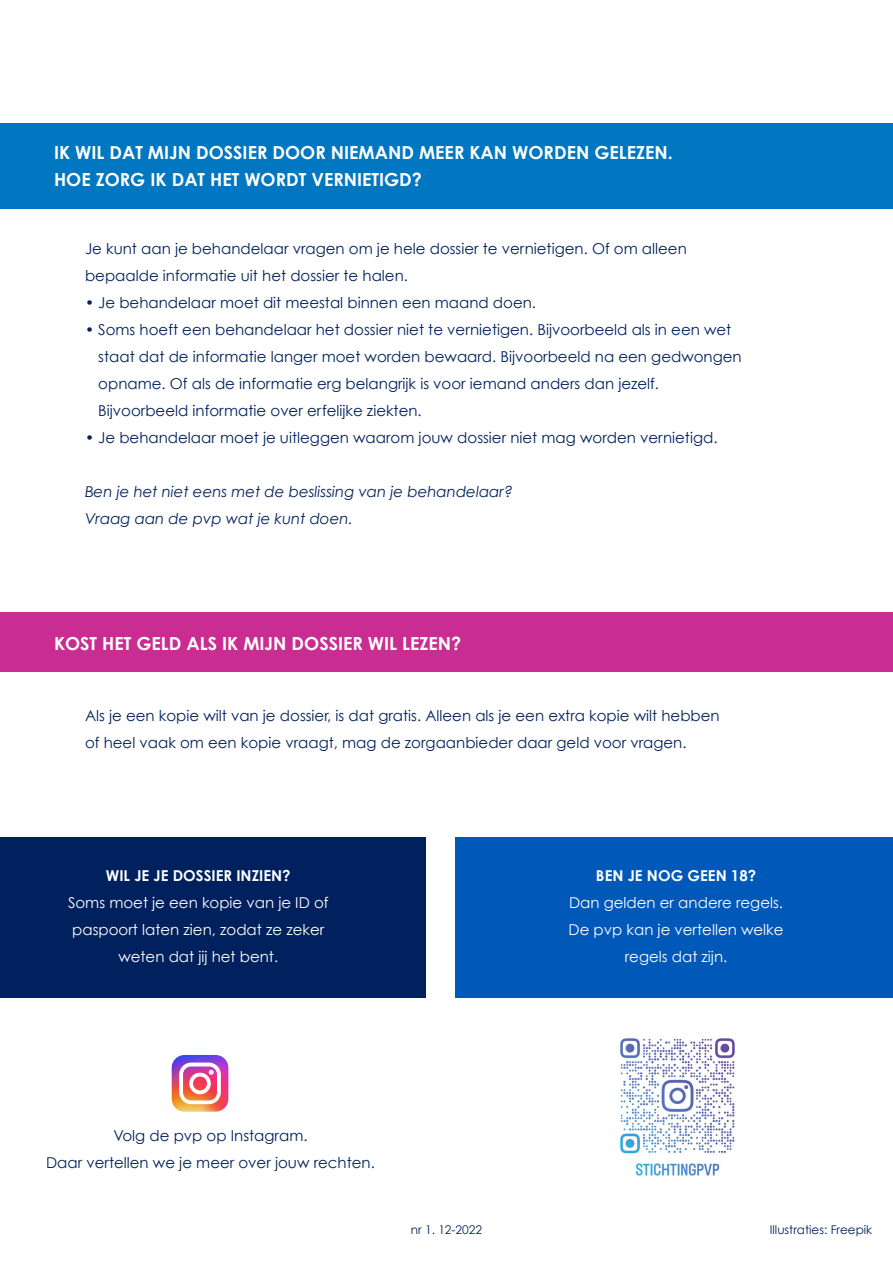
<style>
.page{position:relative;width:893px;height:1263px;background:#fff}
.page>*{position:absolute;margin:0;border:0;box-sizing:border-box;transform-origin:0 0}
.Kop{font:700 18px "Century Gothic";color:#fff}
.t1{font:15px/27px "Century Gothic";color:#00215d}
.t2{font:15px "Century Gothic";color:#fff}
.t3{font:italic 15px "Century Gothic";color:#00215d}
.t4{font:700 15px "Century Gothic";color:#fff}
.t5{font:12px "Century Gothic";color:#00215d}
</style>
<div class="page">
<div style="left:455px;top:838px;width:438px;height:160px;background:#0058b8"></div>
<div style="left:0;top:612px;width:893px;height:60px;background:#c92d92"></div>
<div style="left:0;top:123px;width:893px;height:85px;background:#0077c0"></div>
<div style="left:0;top:838px;width:425px;height:160px;background:#00215d"></div>
<img style="left:172px;top:1055px;width:56px;height:57px">
<img style="left:620px;top:1038px;width:115px;height:138px">
<p class="Kop" style="left:54px;top:141px;width:620px">IK WIL DAT MIJN DOSSIER DOOR NIEMAND MEER KAN WORDEN GELEZEN.</p>
<p class="Kop" style="left:54px;top:168px;width:369px">HOE ZORG IK DAT HET WORDT VERNIETIGD?</p>
<p class="t1" style="left:85px;top:235px;width:603px">Je kunt aan je behandelaar vragen om je hele dossier te vernietigen. Of om alleen</p>
<p class="t1" style="left:85px;top:262px;width:324px">bepaalde informatie uit het dossier te halen.</p>
<p class="t1" style="left:85px;top:289px;width:453px">• Je behandelaar moet dit meestal binnen een maand doen.</p>
<p class="t1" style="left:98px;top:316px;width:645px;text-indent:-13px">• Soms hoeft een behandelaar het dossier niet te vernietigen. Bijvoorbeeld als in een wet staat dat de informatie langer moet worden bewaard. Bijvoorbeeld na een gedwongen opname. Of als de informatie erg belangrijk is voor iemand anders dan jezelf.<br>Bijvoorbeeld informatie over erfelijke ziekten.</p>
<p class="t1" style="left:85px;top:424px;width:634px">• Je behandelaar moet je uitleggen waarom jouw dossier niet mag worden vernietigd.</p>
<p class="t3" style="left:85px;top:483px;width:429px">Ben je het niet eens met de beslissing van je behandelaar?</p>
<p class="t3" style="left:85px;top:510px;width:269px">Vraag aan de pvp wat je kunt doen.</p>
<p class="Kop" style="left:54px;top:632px;width:409px">KOST HET GELD ALS IK MIJN DOSSIER WIL LEZEN?</p>
<p class="t1" style="left:85px;top:702px;width:636px">Als je een kopie wilt van je dossier, is dat gratis. Alleen als je een extra kopie wilt hebben of heel vaak om een kopie vraagt, mag de zorgaanbieder daar geld voor vragen.</p>
<p class="t4" style="left:106px;top:866px;width:186px">WIL JE JE DOSSIER INZIEN?</p>
<p class="t2" style="left:68px;top:894px;width:262px">Soms moet je een kopie van je ID of</p>
<p class="t2" style="left:72px;top:921px;width:254px">paspoort laten zien, zodat ze zeker</p>
<p class="t2" style="left:118px;top:948px;width:161px">weten dat jij het bent.</p>
<p class="t4" style="left:596px;top:866px;width:162px">BEN JE NOG GEEN 18?</p>
<p class="t2" style="left:569px;top:894px;width:216px">Dan gelden er andere regels.</p>
<p class="t2" style="left:569px;top:921px;width:216px">De pvp kan je vertellen welke</p>
<p class="t2" style="left:625px;top:948px;width:104px">regels dat zijn.</p>
<p class="t1" style="left:113px;top:1121px;width:196px">Volg de pvp op Instagram.</p>
<p class="t1" style="left:46px;top:1148px;width:330px">Daar vertellen we je meer over jouw rechten.</p>
<p class="t5" style="left:411px;top:1223px;width:73px">nr 1. 12-2022</p>
<p class="t5" style="left:770px;top:1223px;width:104px">Illustraties: Freepik</p>
</div>
